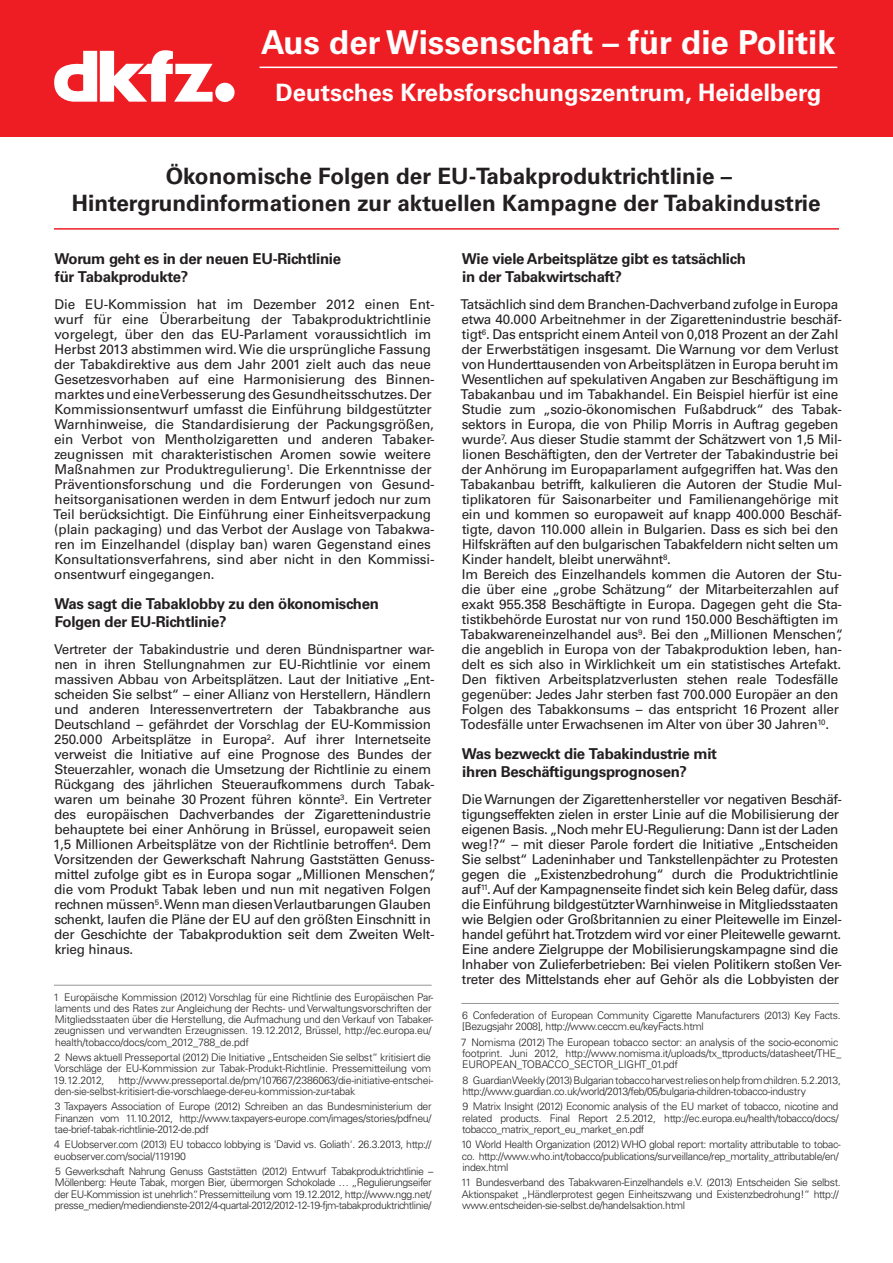
<style>
.page{position:relative;width:893px;height:1263px;background:#fff}
.page>*{position:absolute;margin:0;border:0;box-sizing:border-box;transform-origin:0 0}
.t1{font:700 33px "Univers LTCE";color:#fff}
.t2{font:700 24px "Univers LTCE";color:#fff}
.t3{font:700 22.5px/27px "Univers LTCE";color:#231f20;text-align:center}
.t4{font:700 15px/18px "Univers LTCE";letter-spacing:-.02em;color:#231f20}
.t5{font:13.5px/15px "Univers LTCE";letter-spacing:-.02em;color:#231f20}
.t6{font:300 10.5px/11.2px "Univers LTCE";letter-spacing:-.03em;color:#231f20}
</style>
<div class="page">
<div style="left:0;top:0;width:893px;height:136px;background:#ee1d23"></div>
<div style="left:215px;top:83px;width:20px;height:19px;background:#fff;border-radius:50%"></div>
<svg style="left:54px;top:50px;width:159px;height:52px"></svg>
<hr style="left:260px;top:67px;width:577px;height:1px;background:#fff">
<hr style="left:54px;top:228px;width:785px;height:2px;background:#ee1d23">
<hr style="left:54px;top:985px;width:378px;height:1px;background:#939598">
<hr style="left:461px;top:1003px;width:378px;height:1px;background:#939598">
<h1 class="t1" style="left:261px;top:23px;width:576px">Aus der Wissenschaft – für die Politik</h1>
<h2 class="t2" style="left:275px;top:79px;width:547px">Deutsches Krebsforschungszentrum, Heidelberg</h2>
<h3 class="t3" style="left:72px;top:164px;width:750px">Ökonomische Folgen der EU-Tabakproduktrichtlinie –<br>Hintergrundinformationen zur aktuellen Kampagne der Tabakindustrie</h3>
<p class="t4" style="left:55px;top:250px;width:288px">Worum geht es in der neuen EU-Richtlinie für Tabakprodukte?</p>
<p class="t5" style="left:53px;top:297px;width:383px">Die EU-Kommission hat im Dezember 2012 einen Ent&shy;wurf für eine Überarbeitung der Tabakproduktrichtlinie vorgelegt, über den das EU-Parlament voraussichtlich im Herbst 2013 abstimmen wird. Wie die ursprüngliche Fassung der Tabakdirektive aus dem Jahr 2001 zielt auch das neue Gesetzesvorhaben auf eine Harmonisierung des Binnen&shy;marktes und eine Verbesserung des Gesundheitsschutzes. Der Kommissionsentwurf umfasst die Einführung bildgestützter Warnhinweise, die Standardisierung der Packungsgrößen, ein Verbot von Mentholzigaretten und anderen Tabaker&shy;zeugnissen mit charakteristischen Aromen sowie weitere Maßnahmen zur Produktregulierung<sup>1</sup>. Die Erkenntnisse der Präventionsforschung und die Forderungen von Gesund&shy;heitsorganisationen werden in dem Entwurf jedoch nur zum Teil berücksichtigt. Die Einführung einer Einheitsverpackung (plain packaging) und das Verbot der Auslage von Tabakwa&shy;ren im Einzelhandel (display ban) waren Gegenstand eines Konsultationsverfahrens, sind aber nicht in den Kommissi&shy;onsentwurf eingegangen.</p>
<p class="t4" style="left:55px;top:595px;width:326px">Was sagt die Tabaklobby zu den ökonomischen<br>Folgen der EU-Richtlinie?</p>
<p class="t5" style="left:53px;top:642px;width:384px">Vertreter der Tabakindustrie und deren Bündnispartner war&shy;nen in ihren Stellungnahmen zur EU-Richtlinie vor einem massiven Abbau von Arbeitsplätzen. Laut der Initiative „Ent&shy;scheiden Sie selbst“ – einer Allianz von Herstellern, Händlern und anderen Interessenvertretern der Tabakbranche aus Deutschland – gefährdet der Vorschlag der EU-Kommission 250.000 Arbeitsplätze in Europa<sup>2</sup>. Auf ihrer Internetseite verweist die Initiative auf eine Prognose des Bundes der Steuerzahler, wonach die Umsetzung der Richtlinie zu einem Rückgang des jährlichen Steueraufkommens durch Tabak&shy;waren um beinahe 30 Prozent führen könnte<sup>3</sup>. Ein Vertreter des europäischen Dachverbandes der Zigarettenindustrie behauptete bei einer Anhörung in Brüssel, europaweit seien 1,5 Millionen Arbeitsplätze von der Richtlinie betroffen<sup>4</sup>. Dem Vorsitzenden der Gewerkschaft Nahrung Gaststätten Genuss&shy;mittel zufolge gibt es in Europa sogar „Millionen Menschen“, die vom Produkt Tabak leben und nun mit negativen Folgen rechnen müssen<sup>5</sup>. Wenn man diesen Verlautbarungen Glauben schenkt, laufen die Pläne der EU auf den größten Einschnitt in der Geschichte der Tabakproduktion seit dem Zweiten Welt&shy;krieg hinaus.</p>
<p class="t6" style="left:54px;top:991px;width:381px">1 Europäische Kommission (2012) Vorschlag für eine Richtlinie des Europäischen Par&shy;laments und des Rates zur Angleichung der Rechts- und Verwaltungsvorschriften der Mitgliedsstaaten über die Herstellung, die Aufmachung und den Verkauf von Tabaker&shy;zeugnissen und verwandten Erzeugnissen. 19.12.2012, Brüssel, http://ec.europa.eu/ health/tobacco/docs/com_2012_788_de.pdf</p>
<p class="t6" style="left:54px;top:1052px;width:379px;text-align:justify">2 News aktuell Presseportal (2012) Die Initiative„Entscheiden Sie selbst“ kritisiert die Vorschläge der EU-Kommission zur Tabak-Produkt-Richtlinie. Pressemitteilung vom 19.12.2012,</p>
<p class="t4" style="left:462px;top:250px;width:285px">Wie viele Arbeitsplätze gibt es tatsächlich in der Tabakwirtschaft?</p>
<p class="t5" style="left:460px;top:297px;width:384px">Tatsächlich sind dem Branchen-Dachverband zufolge in Europa etwa 40.000 Arbeitnehmer in der Zigarettenindustrie beschäf&shy;tigt<sup>6</sup>. Das entspricht einem Anteil von 0,018 Prozent an der Zahl der Erwerbstätigen insgesamt. Die Warnung vor dem Verlust von Hunderttausenden von Arbeitsplätzen in Europa beruht im Wesentlichen auf spekulativen Angaben zur Beschäftigung im Tabakanbau und im Tabakhandel. Ein Beispiel hierfür ist eine Studie zum „sozio-ökonomischen Fußabdruck“ des Tabak&shy;sektors in Europa, die von Philip Morris in Auftrag gegeben wurde<sup>7</sup>. Aus dieser Studie stammt der Schätzwert von 1,5 Mil&shy;lionen Beschäftigten, den der Vertreter der Tabakindustrie bei der Anhörung im Europaparlament aufgegriffen hat. Was den Tabakanbau betrifft, kalkulieren die Autoren der Studie Mul&shy;tiplikatoren für Saisonarbeiter und Familienangehörige mit ein und kommen so europaweit auf knapp 400.000 Beschäf&shy;tigte, davon 110.000 allein in Bulgarien. Dass es sich bei den Hilfskräften auf den bulgarischen Tabakfeldern nicht selten um Kinder handelt, bleibt unerwähnt<sup>8</sup>.<br>Im Bereich des Einzelhandels kommen die Autoren der Stu&shy;die über eine „grobe Schätzung“ der Mitarbeiterzahlen auf exakt 955.358 Beschäftigte in Europa. Dagegen geht die Sta&shy;tistikbehörde Eurostat nur von rund 150.000 Beschäftigten im Tabakwareneinzelhandel aus<sup>9</sup>. Bei den „Millionen Menschen“, die angeblich in Europa von der Tabakproduktion leben, han&shy;delt es sich also in Wirklichkeit um ein statistisches Artefakt.<br>Den fiktiven Arbeitsplatzverlusten stehen reale Todesfälle gegenüber: Jedes Jahr sterben fast 700.000 Europäer an den Folgen des Tabakkonsums – das entspricht 16 Prozent aller Todesfälle unter Erwachsenen im Alter von über 30 Jahren<sup>10</sup>.</p>
<p class="t4" style="left:462px;top:745px;width:257px">Was bezweckt die Tabakindustrie mit ihren Beschäftigungsprognosen?</p>
<p class="t5" style="left:462px;top:792px;width:382px">Die Warnungen der Zigarettenhersteller vor negativen Beschäf&shy;tigungseffekten zielen in erster Linie auf die Mobilisierung der eigenen Basis. „Noch mehr EU-Regulierung: Dann ist der Laden weg!?“ – mit dieser Parole fordert die Initiative „Entscheiden Sie selbst“ Ladeninhaber und Tankstellenpächter zu Protesten gegen die „Existenzbedrohung“ durch die Produktrichtlinie auf<sup>11</sup>. Auf der Kampagnenseite findet sich kein Beleg dafür, dass die Einführung bildgestützter Warnhinweise in Mitgliedsstaaten wie Belgien oder Großbritannien zu einer Pleitewelle im Einzel&shy;handel geführt hat. Trotzdem wird vor einer Pleitewelle gewarnt.<br>Eine andere Zielgruppe der Mobilisierungskampagne sind die Inhaber von Zulieferbetrieben: Bei vielen Politikern stoßen Ver&shy;treter des Mittelstands eher auf Gehör als die Lobbyisten der</p>
<p class="t6" style="left:462px;top:1010px;width:380px">6 Confederation of European Community Cigarette Manufacturers (2013) Key Facts. [Bezugsjahr 2008], http://www.ceccm.eu/keyFacts.html</p>
<p class="t6" style="left:461px;top:1036px;width:382px">7 Nomisma (2012) The European tobacco sector: an analysis of the socio-economic footprint. Juni 2012, http://www.nomisma.it/uploads/tx_ttproducts/datasheet/THE_<br>EUROPEAN_TOBACCO_SECTOR_LIGHT_01.pdf</p>
<p class="t6" style="left:462px;top:1074px;width:380px">8 GuardianWeekly(2013)Bulgariantobaccoharvestreliesonhelpfromchildren.5.2.2013, http://www.guardian.co.uk/world/2013/feb/05/bulgaria-children-tobacco-industry</p>
<p class="t6" style="left:462px;top:1101px;width:378px;text-align:justify">9 Matrix Insight (2012) Economic analysis of the EU market of tobacco, nicotine and related products. Final Report 2.5.2012, http://ec.europa.eu/health/tobacco/docs/ tobacco_matrix_report_eu_market_en.pdf</p>
<p class="t6" style="left:461px;top:1139px;width:381px">10 World Health Organization (2012) WHO global report: mortality attributable to tobac&shy;co. http://www.who.int/tobacco/publications/surveillance/rep_mortality_attributable/en/ index.html</p>
<p class="t6" style="left:461px;top:1177px;width:381px">11 Bundesverband des Tabakwaren-Einzelhandels e.V. (2013) Entscheiden Sie selbst.<br>Aktionspaket „Händlerprotest gegen Einheitszwang und Existenzbedrohung!“ http:// www.entscheiden-sie-selbst.de/handelsaktion.html</p>
<p class="t6" style="left:55px;top:1074px;width:380px;text-indent:64px">http://www.presseportal.de/pm/107667/2386063/die-initiative-entschei&shy;den-sie-selbst-kritisiert-die-vorschlaege-der-eu-kommission-zur-tabak</p>
<p class="t6" style="left:55px;top:1101px;width:378px;text-align:justify">3 Taxpayers Association of Europe (2012) Schreiben an das Bundesministerium der Finanzen vom 11.10.2012, http://www.taxpayers-europe.com/images/stories/pdfneu/ tae-brief-tabak-richtlinie-2012-de.pdf</p>
<p class="t6" style="left:54px;top:1139px;width:379px">4 EUobserver.com (2013) EU tobacco lobbying is 'David vs. Goliath'. 26.3.2013, http:// euobserver.com/social/119190</p>
<p class="t6" style="left:55px;top:1166px;width:380px">5 Gewerkschaft Nahrung Genuss Gaststätten (2012) Entwurf Tabakproduktrichtlinie – Möllenberg: Heute Tabak, morgen Bier, übermorgen Schokolade … „Regulierungseifer der EU-Kommission ist unehrlich“. Pressemitteilung vom 19.12.2012, http://www.ngg.net/ presse_medien/mediendienste-2012/4-quartal-2012/2012-12-19-fjm-tabakproduktrichtlinie/</p>
</div>
